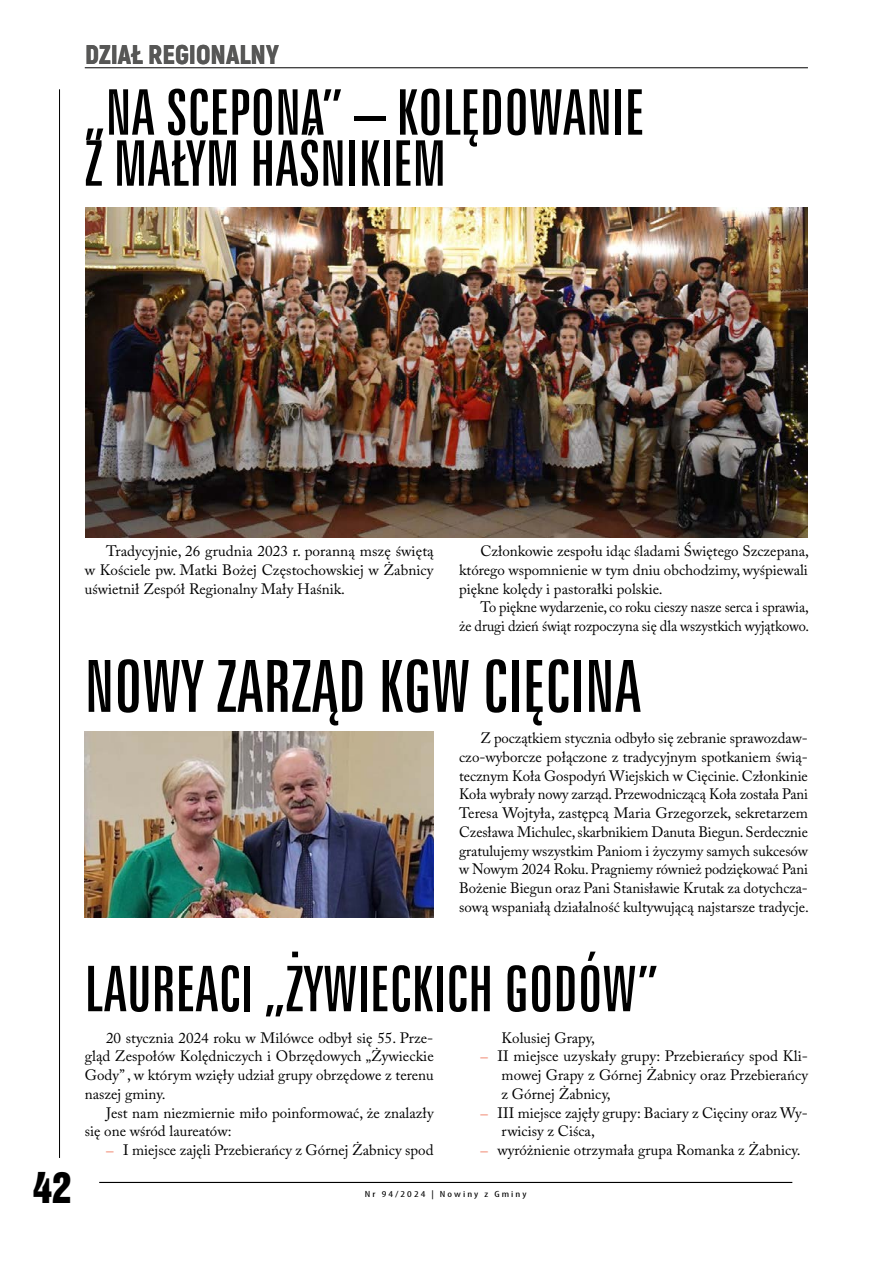
<style>
.page{position:relative;width:893px;height:1263px;background:#fff}
.page>*{position:absolute;margin:0;border:0;box-sizing:border-box;transform-origin:0 0}
.t1{font:72px "Zurich X Cn EU";color:#000}
.t2{font:63px/51px "Zurich X Cn EU";color:#000}
.t3{font:39px "Swis 921 EU";color:#000}
.t4{font:900 27px "Akrobat";color:#575756}
.t5{font:15px/18.8px "Adobe Caslon Pro";color:#000;text-align:justify}
.t6{font:15px/18.8px "Adobe Caslon Pro";color:#000;text-align:right;scale:.96 1}
.t7{font:condensed 9px "Myriad Pro";letter-spacing:.175em;color:#000;scale:1.33 1}
.s1{font-family:"Adobe Garamond Pro";color:#ed694b}
</style>
<div class="page">
<hr style="left:59px;top:89px;width:1px;height:1069px;background:#000">
<hr style="left:85px;top:68px;width:723px;height:1px;background:#000">
<hr style="left:99px;top:1182px;width:693px;height:1px;background:#000">
<img style="left:85px;top:207px;width:722px;height:330px">
<img style="left:85px;top:732px;width:348px;height:186px">
<h3 class="t4" style="left:85px;top:37px;width:195px">DZIAŁ REGIONALNY</h3>
<h2 class="t2" style="left:85px;top:87px;width:561px">„NA SCEPONA” – KOLĘDOWANIE<br>Z MAŁYM HAŚNIKIEM</h2>
<h3 class="t3" style="left:33px;top:1162px;width:40px">42</h3>
<p class="t5" style="left:85px;top:542px;width:350px;text-indent:21px">Tradycyjnie, 2 6 grudnia 2023 r. poranną mszę świętą w Kościele pw. Matki Bożej Częstochowskiej w Żabnicy uświetnił Zespół Regionalny Mały Haśnik.</p>
<p class="t5" style="left:459px;top:542px;width:351px;text-indent:21px">Członkowie zespołu idąc śladami Świętego Szczepana, którego wspomnienie w tym dniu obchodzimy, wyśpiewali piękne kolędy i pastorałki polskie.</p>
<p class="t6" style="left:459px;top:598px;width:366px">To piękne wydarzenie, co roku cieszy nasze serca i sprawia,<br>że drugi dzień świąt rozpoczyna się dla wszystkich wyjątkowo.</p>
<h1 class="t1" style="left:85px;top:643px;width:558px">NOWY ZARZĄD KGW CIĘCINA</h1>
<p class="t5" style="left:459px;top:729px;width:351px;text-indent:21px">Z początkiem stycznia odbyło się zebranie sprawozdaw&shy;czo-wyborcze połączone z tradycyjnym spotkaniem świą&shy;tecznym Koła Gospodyń Wiejskich w Cięcinie. Członkinie Koła wybrały nowy zarząd. Przewodniczącą Koła została Pani Teresa Wojtyła, zastępcą Maria Grzegorzek, sekretarzem Czesława Michulec, skarbnikiem Danuta Biegun. Serdecznie gratulujemy wszystkim Paniom i życzymy samych sukcesów w Nowym 2024 Roku. Pragniemy również podziękować Pani Bożenie Biegun oraz Pani Stanisławie Krutak za dotychcza&shy;sową wspaniałą działalność kultywującą najstarsze tradycje.</p>
<h2 class="t2" style="left:85px;top:963px;width:575px">LAUREACI „ŻYWIECKICH GODÓW”</h2>
<p class="t5" style="left:85px;top:1028px;width:350px;text-indent:21px">20 stycznia 2024 roku w Milówce odbył się 55. Prze&shy;gląd Zespołów Kolędniczych i Obrzędowych „Żywieckie Gody” , w którym wzięły udział grupy obrzędowe z terenu naszej gminy.</p>
<p class="t5" style="left:85px;top:1103px;width:350px;text-indent:21px">Jest nam niezmiernie miło poinformować, że znalazły się one wśród laureatów:</p>
<p class="t5" style="left:106px;top:1140px;width:329px"><span class="s1">–</span> I miejsce zajęli Przebierańcy z Górnej Żabnicy spod</p>
<p class="t5" style="left:502px;top:1028px;width:95px">Kolusiej Grapy,</p>
<p class="t5" style="left:502px;top:1047px;width:308px;text-indent:-21px"><span class="s1">–</span> II miejsce uzyskały grupy: Przebierańcy spod Kli&shy;mowej Grapy z Górnej Żabnicy oraz Przebierańcy z Górnej Żabnicy,</p>
<p class="t5" style="left:502px;top:1103px;width:308px;text-indent:-21px"><span class="s1">–</span> III miejsce zajęły grupy: Baciary z Cięciny oraz Wy&shy;rwicisy z Ciśca,</p>
<p class="t5" style="left:480px;top:1140px;width:322px"><span class="s1">–</span> wyróżnienie otrzymała grupa Romanka z Żabnicy.</p>
<p class="t7" style="left:365px;top:1189px;width:123px">Nr 94/2024 | Nowiny z Gminy</p>
</div>
